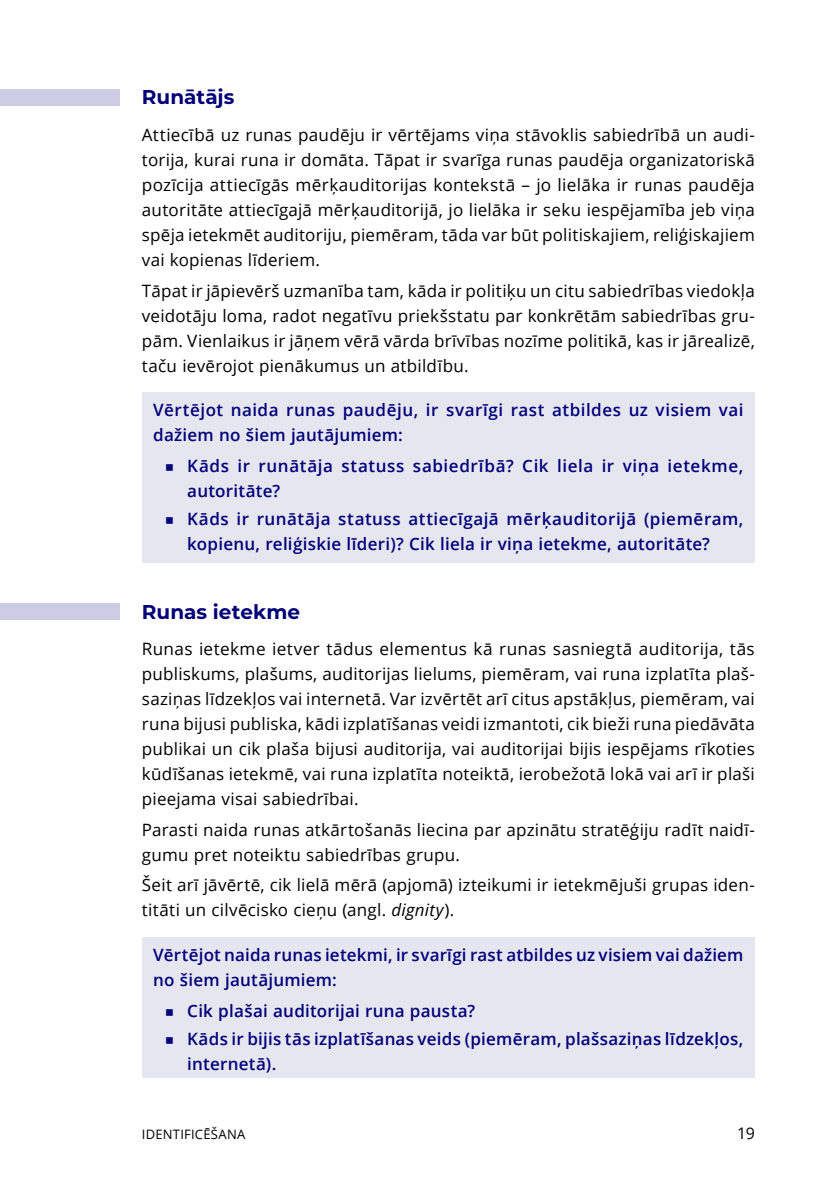
<style>
.page{position:relative;width:840px;height:1191px;background:#fff}
.page>*{position:absolute;margin:0;border:0;box-sizing:border-box;transform-origin:0 0}
.t1{font:700 20px "Montserrat";color:#020079}
.t2{font:17px/25px "Open Sans";letter-spacing:.015em;color:#000;text-align:justify}
.t3{font:600 17px/25px "Open Sans";letter-spacing:.015em;color:#020079}
.t4{font:600 17px/25px "Open Sans";letter-spacing:.035em;color:#020079}
.t5{font:16px "Open Sans";color:#000}
.t6{font:13px "Open Sans";letter-spacing:.025em;color:#000}
.s1{font-family:"Montserrat";font-weight:400}
.s2{font-style:italic}
</style>
<div class="page">
<div style="left:0;top:89px;width:119px;height:16px;background:#cdcce4"></div>
<div style="left:142px;top:392px;width:612px;height:62px;background:#e6e6f1"></div>
<div style="left:142px;top:448px;width:612px;height:62px;background:#e6e6f1"></div>
<div style="left:142px;top:500px;width:612px;height:62px;background:#e6e6f1"></div>
<div style="left:0;top:603px;width:119px;height:16px;background:#cdcce4"></div>
<div style="left:142px;top:936px;width:612px;height:62px;background:#e6e6f1"></div>
<div style="left:142px;top:992px;width:612px;height:37px;background:#e6e6f1"></div>
<div style="left:142px;top:1020px;width:612px;height:57px;background:#e6e6f1"></div>
<p class="t1" style="left:142px;top:83px;width:94px">Runātājs</p>
<p class="t2" style="left:142px;top:122px;width:614px">Attiecībā uz runas paudēju ir vērtējams viņa stāvoklis sabiedrībā un audi&shy;torija, kurai runa ir domāta. Tāpat ir svarīga runas paudēja organizatoriskā pozīcija attiecīgās mērķauditorijas kontekstā – jo lielāka ir runas paudēja autoritāte attiecīgajā mērķauditorijā, jo lielāka ir seku iespējamība jeb viņa spēja ietekmēt auditoriju, piemēram, tāda var būt politiskajiem, reliģiskajiem vai kopienas līderiem.</p>
<p class="t2" style="left:142px;top:277px;width:614px">Tāpat ir jāpievērš uzmanība tam, kāda ir politiķu un citu sabiedrības viedokļa veidotāju loma, radot negatīvu priekšstatu par konkrētām sabiedrības gru&shy;pām. Vienlaikus ir jāņem vērā vārda brīvības nozīme politikā, kas ir jārealizē, taču ievērojot pienākumus un atbildību.</p>
<p class="t3" style="left:153px;top:397px;width:591px">Vērtējot naida runas paudēju, ir svarīgi rast atbildes uz visiem vai dažiem no šiem jautājumiem:</p>
<p class="t4" style="left:187px;top:453px;width:557px;text-indent:-23px"><span class="s1">■</span> Kāds ir runātāja statuss sabiedrībā? Cik liela ir viņa ietekme, autoritāte?</p>
<p class="t3" style="left:187px;top:506px;width:557px;text-indent:-23px"><span class="s1">■</span> Kāds ir runātāja statuss attiecīgajā mērķauditorijā (piemēram, kopienu, reliģiskie līderi)? Cik liela ir viņa ietekme, autoritāte?</p>
<p class="t1" style="left:142px;top:597px;width:159px">Runas ietekme</p>
<p class="t2" style="left:142px;top:636px;width:614px">Runas ietekme ietver tādus elementus kā runas sasniegtā auditorija, tās publiskums, plašums, auditorijas lielums, piemēram, vai runa izplatīta plaš&shy;saziņas līdzekļos vai internetā. Var izvērtēt arī citus apstākļus, piemēram, vai runa bijusi publiska, kādi izplatīšanas veidi izmantoti, cik bieži runa piedāvāta publikai un cik plaša bijusi auditorija, vai auditorijai bijis iespējams rīkoties kūdīšanas ietekmē, vai runa izplatīta noteiktā, ierobežotā lokā vai arī ir plaši pieejama visai sabiedrībai.</p>
<p class="t2" style="left:142px;top:816px;width:614px">Parasti naida runas atkārtošanās liecina par apzinātu stratēģiju radīt naidī&shy;gumu pret noteiktu sabiedrības grupu.</p>
<p class="t2" style="left:142px;top:872px;width:614px">Šeit arī jāvērtē, cik lielā mērā (apjomā) izteikumi ir ietekmējuši grupas iden&shy;titāti un cilvēcisko cieņu (angl. <span class="s2">dignity</span>).</p>
<p class="t3" style="left:153px;top:942px;width:591px">Vērtējot naida runas ietekmi, ir svarīgi rast atbildes uz visiem vai dažiem no šiem jautājumiem:</p>
<p class="t3" style="left:164px;top:997px;width:312px"><span class="s1">■</span> Cik plašai auditorijai runa pausta?</p>
<p class="t3" style="left:187px;top:1025px;width:557px;text-indent:-23px"><span class="s1">■</span> Kāds ir bijis tās izplatīšanas veids (piemēram, plašsaziņas līdzekļos, internetā).</p>
<p class="t6" style="left:142px;top:1125px;width:13px">Iden</p>
<p class="t6" style="left:173px;top:1125px;width:26px">ti ficēš</p>
<p class="t6" style="left:218px;top:1125px;width:28px">ana</p>
<p class="t5" style="left:736px;top:1121px;width:19px">19</p>
</div>
